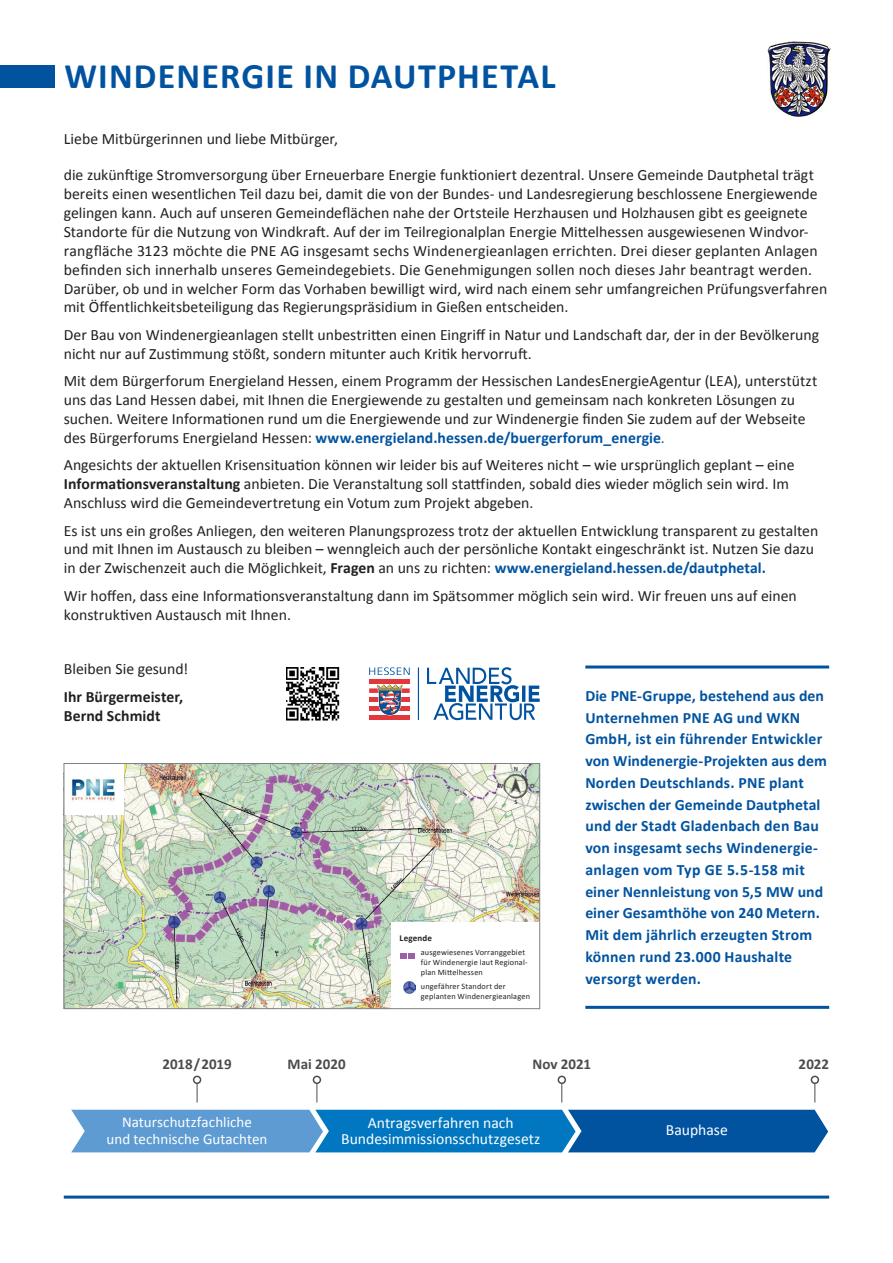
<style>
.page{position:relative;width:893px;height:1263px;background:#fff}
.page>*{position:absolute;margin:0;border:0;box-sizing:border-box;transform-origin:0 0}
.t1{font:700 36px "Calibri";letter-spacing:.035em;color:#0153a0}
.t2{font:15.75px/18.9px "Calibri";color:#231f20}
.t3{font:700 15.75px/21.8px "Calibri";letter-spacing:.01em;color:#0153a0}
.t4{font:700 15.75px/18.9px "Calibri";letter-spacing:.005em;color:#231f20}
.t5{font:15.6px/16.5px "Calibri";color:#fff;text-align:center}
.t6{font:15px/16.5px "Calibri";letter-spacing:.005em;color:#fff;text-align:center}
.t7{font:700 15px "Calibri";letter-spacing:.005em;color:#4b4c4d}
.t8{font:700 9px "Calibri";letter-spacing:.02em;color:#231f20}
.t9{font:8.25px/9.9px "Calibri";letter-spacing:.02em;color:#231f20}
.t10{font:700 6.6px "Calibri";color:#3d4143}
.s1{font-weight:700;color:#0153a0}
.s2{color:#0153a0}
.s3{font-weight:700}
</style>
<div class="page">
<div style="left:0;top:65px;width:54px;height:23px;background:#0153a0"></div>
<div style="left:369px;top:679px;width:41px;height:5px;background:#e1373d"></div>
<div style="left:369px;top:688px;width:41px;height:5px;background:#e1373d"></div>
<div style="left:369px;top:697px;width:41px;height:5px;background:#e1373d"></div>
<div style="left:369px;top:706px;width:41px;height:5px;background:#e1373d"></div>
<div style="left:369px;top:715px;width:41px;height:5px;background:#e1373d"></div>
<svg style="left:376px;top:684px;width:27px;height:31px"></svg>
<svg style="left:369px;top:667px;width:41px;height:8px"></svg>
<hr style="left:418px;top:667px;width:1px;height:53px;background:#0153a0">
<svg style="left:427px;top:667px;width:113px;height:53px"></svg>
<img style="left:286px;top:667px;width:53px;height:53px">
<hr style="left:585px;top:665px;width:244px;height:3px;background:#0153a0">
<hr style="left:585px;top:1006px;width:244px;height:3px;background:#0153a0">
<img style="left:66px;top:765px;width:472px;height:242px">
<svg style="left:514px;top:765px;width:5px;height:3px"></svg>
<div style="left:64px;top:763px;width:59px;height:52px;background:#fff"></div>
<img style="left:71px;top:778px;width:44px;height:24px">
<div style="left:391px;top:922px;width:149px;height:86px;background:#fff"></div>
<svg style="left:400px;top:953px;width:14px;height:5px"></svg>
<svg style="left:403px;top:982px;width:12px;height:11px"></svg>
<img style="left:499px;top:768px;width:35px;height:35px">
<div style="left:64px;top:763px;width:476px;height:246px;border:1px solid #808285"></div>
<hr style="left:64px;top:1195px;width:765px;height:3px;background:#0153a0">
<svg style="left:317px;top:1084px;width:1px;height:18px"></svg>
<svg style="left:71px;top:1110px;width:757px;height:42px;background:#267bbd"></svg>
<div style="left:313px;top:1075px;width:8px;height:9px;border:1px solid #4b4c4d;border-radius:50%"></div>
<svg style="left:562px;top:1084px;width:1px;height:18px"></svg>
<div style="left:558px;top:1075px;width:8px;height:9px;border:1px solid #4b4c4d;border-radius:50%"></div>
<svg style="left:815px;top:1084px;width:1px;height:18px"></svg>
<div style="left:811px;top:1075px;width:8px;height:9px;border:1px solid #4b4c4d;border-radius:50%"></div>
<svg style="left:197px;top:1084px;width:1px;height:18px"></svg>
<div style="left:193px;top:1075px;width:8px;height:9px;border:1px solid #4b4c4d;border-radius:50%"></div>
<img style="left:767px;top:41px;width:64px;height:76px">
<p class="t1" style="left:64px;top:53px;width:493px">WINDENERGIE IN DAUTPHETAL</p>
<p class="t2" style="left:64px;top:130px;width:276px">Liebe Mitbürgerinnen und liebe Mitbürger,</p>
<p class="t2" style="left:64px;top:165px;width:765px">die zukünftige Stromversorgung über Erneuerbare Energie funktioniert dezentral. Unsere Gemeinde Dautphetal trägt bereits einen wesentlichen Teil dazu bei, damit die von der Bundes- und Landesregierung beschlossene Energiewende gelingen kann. Auch auf unseren Gemeindeflächen nahe der Ortsteile Herzhausen und Holzhausen gibt es geeignete Standorte für die Nutzung von Windkraft. Auf der im Teilregionalplan Energie Mittelhessen ausgewiesenen Windvor&shy;rangfläche 3123 möchte die PNE AG insgesamt sechs Windenergieanlagen errichten. Drei dieser geplanten Anlagen befinden sich innerhalb unseres Gemeindegebiets. Die Genehmigungen sollen noch dieses Jahr beantragt werden.<br>Darüber, ob und in welcher Form das Vorhaben bewilligt wird, wird nach einem sehr umfangreichen Prüfungsverfahren mit Öffentlichkeitsbeteiligung das Regierungspräsidium in Gießen entscheiden.</p>
<p class="t2" style="left:64px;top:325px;width:757px">Der Bau von Windenergieanlagen stellt unbestritten einen Eingriff in Natur und Landschaft dar, der in der Bevölkerung nicht nur auf Zustimmung stößt, sondern mitunter auch Kritik hervorruft.</p>
<p class="t2" style="left:64px;top:371px;width:755px">Mit dem Bürgerforum Energieland Hessen, einem Programm der Hessischen LandesEnergieAgentur (LEA), unterstützt uns das Land Hessen dabei, mit Ihnen die Energiewende zu gestalten und gemeinsam nach konkreten Lösungen zu suchen. Weitere Informationen rund um die Energiewende und zur Windenergie finden Sie zudem auf der Webseite des Bürgerforums Energieland Hessen: <span class="s1">www.energieland.hessen.de/buergerforum_energie</span><span class="s2">.</span></p>
<p class="t2" style="left:64px;top:456px;width:732px">Angesichts der aktuellen Krisensituation können wir leider bis auf Weiteres nicht – wie ursprünglich geplant – eine<br><span class="s3">Informationsveranstaltung</span> anbieten. Die Veranstaltung soll stattfinden, sobald dies wieder möglich sein wird. Im<br>Anschluss wird die Gemeindevertretung ein Votum zum Projekt abgeben.</p>
<p class="t2" style="left:64px;top:521px;width:756px">Es ist uns ein großes Anliegen, den weiteren Planungsprozess trotz der aktuellen Entwicklung transparent zu gestalten und mit Ihnen im Austausch zu bleiben – wenngleich auch der persönliche Kontakt eingeschränkt ist. Nutzen Sie dazu in der Zwischenzeit auch die Möglichkeit, <span class="s3">Fragen</span> an uns zu richten: <span class="s1">www.energieland.hessen.de/dautphetal.</span></p>
<p class="t2" style="left:64px;top:586px;width:734px">Wir hoffen, dass eine Informationsveranstaltung dann im Spätsommer möglich sein wird. Wir freuen uns auf einen konstruktiven Austausch mit Ihnen.</p>
<p class="t2" style="left:64px;top:660px;width:126px">Bleiben Sie gesund!</p>
<p class="t4" style="left:64px;top:687px;width:121px">Ihr Bürgermeister,<br>Bernd Schmidt</p>
<p class="t3" style="left:585px;top:685px;width:243px">Die PNE-Gruppe, bestehend aus den<br>Unternehmen PNE AG und WKN<br>GmbH, ist ein führender Entwickler von Windenergie-Projekten aus dem<br>Norden Deutschlands. PNE plant zwischen der Gemeinde Dautphetal und der Stadt Gladenbach den Bau von insgesamt sechs Windenergie&shy;anlagen vom Typ GE 5.5-158 mit einer Nennleistung von 5,5 MW und einer Gesamthöhe von 240 Metern.<br>Mit dem jährlich erzeugten Strom können rund 23.000 Haushalte versorgt werden.</p>
<p class="t10" style="left:514px;top:765px;width:6px">N</p>
<p class="t10" style="left:515px;top:798px;width:5px">S</p>
<p class="t10" style="left:530px;top:782px;width:6px">O</p>
<p class="t10" style="left:497px;top:782px;width:7px">W</p>
<p class="t8" style="left:400px;top:932px;width:34px">Legende</p>
<p class="t9" style="left:421px;top:947px;width:108px">ausgewiesenes Vorranggebiet für Windenergie laut Regional&shy;plan Mittelhessen</p>
<p class="t9" style="left:421px;top:981px;width:111px">ungefährer Standort der geplanten Windenergieanlagen</p>
<p class="t7" style="left:162px;top:1054px;width:71px">2018/2019</p>
<p class="t7" style="left:287px;top:1054px;width:60px">Mai 2020</p>
<p class="t7" style="left:532px;top:1054px;width:60px">Nov 2021</p>
<p class="t7" style="left:799px;top:1054px;width:32px">2022</p>
<p class="t6" style="left:107px;top:1114px;width:162px">Naturschutzfachliche<br>und technische Gutachten</p>
<p class="t5" style="left:341px;top:1114px;width:201px">Antragsverfahren nach<br>Bundesimmissionsschutzgesetz</p>
<p class="t5" style="left:666px;top:1121px;width:63px">Bauphase</p>
</div>
